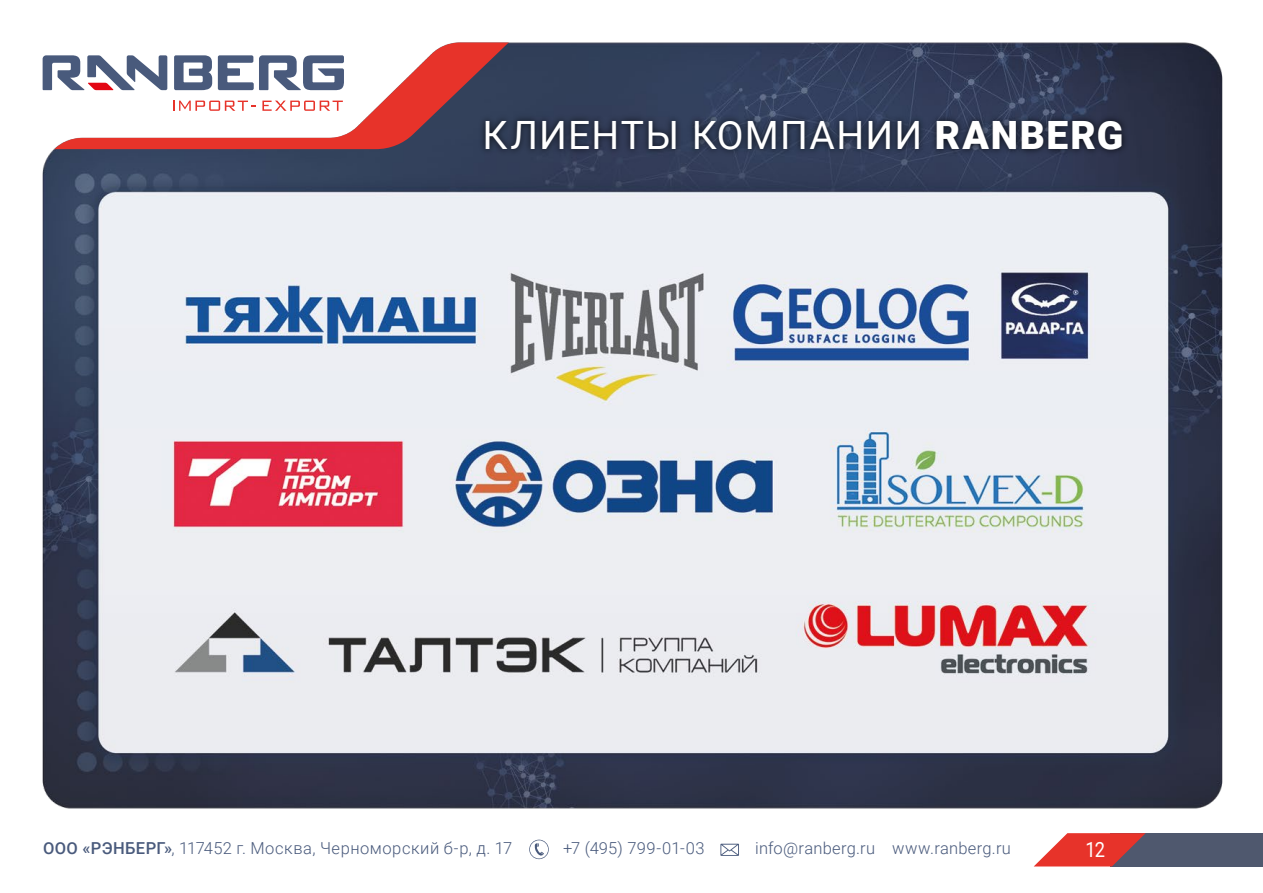
<style>
.page{position:relative;width:1263px;height:893px;background:#fff}
.page>*{position:absolute;margin:0;border:0;box-sizing:border-box;transform-origin:0 0}
.t1{font:39px "Roboto";letter-spacing:.03em;color:#fff}
.t2{font:21px "Roboto";color:#fff;scale:.87 1}
.t3{font:300 16.5px "Roboto";letter-spacing:.02em;color:#495a7c}
.s1{font-weight:900}
.s2{font-weight:500}
</style>
<div class="page">
<img style="left:42px;top:42px;width:1181px;height:767px">
<div style="left:1111px;top:833px;width:152px;height:33px;background:#4f586e"></div>
<svg style="left:1034px;top:833px;width:111px;height:33px"></svg>
<svg style="left:529px;top:840px;width:20px;height:19px"></svg>
<svg style="left:720px;top:844px;width:19px;height:12px"></svg>
<img style="left:472px;top:106px;width:663px;height:64px">
<svg style="left:43px;top:43px;width:470px;height:106px"></svg>
<h1 class="t1" style="left:482px;top:108px;width:642px">КЛИЕНТЫ КОМПАНИИ <span class="s1">RANBERG</span></h1>
<p class="t3" style="left:43px;top:837px;width:471px"><span class="s2">ООО «РЭНБЕРГ»</span>, 117452 г. Москва, Черноморский б-р, д. 17</p>
<p class="t3" style="left:563px;top:837px;width:143px">+7 (495) 799-01-03</p>
<p class="t3" style="left:755px;top:837px;width:257px">info@ranberg.ru www.ranberg.ru</p>
<p class="t2" style="left:1085px;top:834px;width:24px">12</p>
</div>
